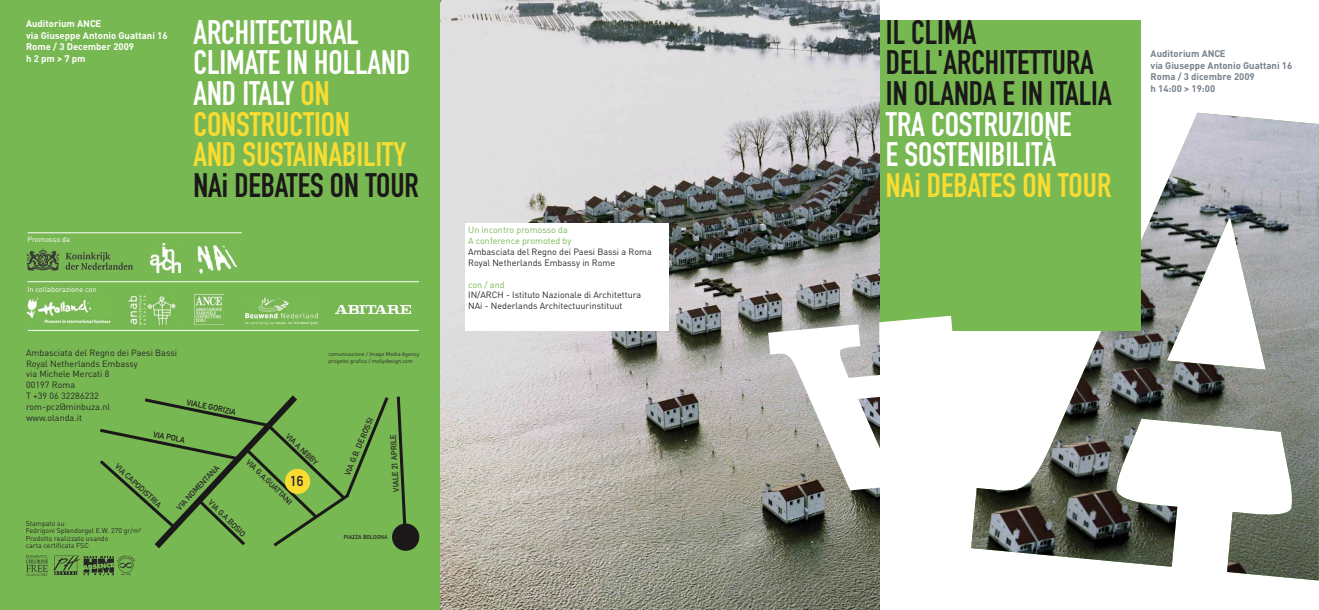
<style>
.page{position:relative;width:1319px;height:610px;background:#fff}
.page>*{position:absolute;margin:0;border:0;box-sizing:border-box;transform-origin:0 0}
.t1{font:33.5px/30.6px "DIN Engschrift";color:#fff}
.t2{font:33.5px/30.6px "DIN Engschrift";color:#1b1819}
.t3{font:33.5px "DIN Engschrift";color:#f9dc32}
.t4{font:14.2px "DIN Mittelschrift Alternate";color:#272627}
.t5{font:700 9.6px/11.5px "DIN";color:#77818b}
.t6{font:700 9.6px/11.5px "DIN";color:#fff}
.t7{font:9px/10.8px "DIN";color:#272627}
.t8{font:9px/10.8px "DIN";color:#78b852}
.t9{font:8px "DIN Mittelschrift Alternate";color:#272627}
.t10{font:8px "DIN Mittelschrift Alternate";color:#1b1819}
.t11{font:7.4px "DIN";color:#fff}
.t12{font:7px/7.5px "DIN";color:#272627}
.t13{font:5.7px "DIN Mittelschrift Alternate";color:#272627}
.t14{font:5.5px/6.6px "DIN";color:#272627}
.s1{color:#f9dc32}
</style>
<div class="page">
<div style="left:879px;top:20px;width:261px;height:310px;background:#78b852"></div>
<img style="left:439px;top:0;width:440px;height:609px">
<div style="left:0;top:0;width:439px;height:609px;background:#78b852"></div>
<img style="left:970px;top:113px;width:348px;height:467px">
<div style="left:885px;top:20px;width:255px;height:310px;background:#78b852"></div>
<div style="left:465px;top:223px;width:203px;height:107px;background:#fff"></div>
<svg style="left:768px;top:315px;width:184px;height:175px"></svg>
<svg style="left:66px;top:252px;width:67px;height:18px"></svg>
<svg style="left:26px;top:248px;width:33px;height:22px"></svg>
<img style="left:26px;top:296px;width:85px;height:28px">
<img style="left:128px;top:293px;width:48px;height:33px">
<img style="left:195px;top:294px;width:29px;height:28px">
<img style="left:150px;top:243px;width:30px;height:30px">
<img style="left:196px;top:245px;width:42px;height:30px">
<img style="left:245px;top:297px;width:72px;height:27px">
<img style="left:335px;top:305px;width:75px;height:8px">
<hr style="left:28px;top:281px;width:391px;height:1px;background:#fff">
<hr style="left:28px;top:330px;width:391px;height:1px;background:#fff">
<hr style="left:28px;top:232px;width:214px;height:1px;background:#fff">
<svg style="left:100px;top:395px;width:308px;height:156px"></svg>
<div style="left:392px;top:523px;width:27px;height:27px;background:#1b1819;border-radius:50%"></div>
<div style="left:285px;top:468px;width:25px;height:26px;background:#f9dc32;border-radius:50%"></div>
<img style="left:53px;top:555px;width:28px;height:21px">
<img style="left:117px;top:555px;width:19px;height:20px">
<img style="left:26px;top:555px;width:22px;height:19px">
<img style="left:84px;top:556px;width:29px;height:19px">
<p class="t6" style="left:26px;top:18px;width:143px">Auditorium ANCE<br>via Giuseppe Antonio Guattani 16<br>Rome / 3 December 2009 h2pm&gt;7pm</p>
<p class="t11" style="left:27px;top:234px;width:44px">Promosso da</p>
<p class="t11" style="left:27px;top:285px;width:71px">In collaborazione con</p>
<h1 class="t1" style="left:193px;top:20px;width:218px">ARCHITECTURAL<br>CLIMATE IN HOLLAND<br>AND ITALY <span class="s1">ON<br>CONSTRUCTION<br>AND SUSTAINABILITY</span></h1>
<h1 class="t2" style="left:193px;top:173px;width:227px">NAi DEBATES ON TOUR</h1>
<p class="t7" style="left:26px;top:347px;width:152px">Ambasciata del Regno dei Paesi Bassi<br>Royal Netherlands Embassy<br>via Michele Mercati 8<br>00197 Roma<br>T +39 06 32286232 rom-pcz@minbuza.nl<br>www.olanda.it</p>
<p class="t14" style="left:328px;top:350px;width:92px">comunicazione / Image Media Agency progetto grafico / mollydesign.com</p>
<p class="t10" style="left:187px;top:399px;width:51px;rotate:12deg">VIALE GORIZIA</p>
<p class="t9" style="left:344px;top:473px;width:63px;rotate:-67deg">VIA G.B. DE ROSSI</p>
<p class="t10" style="left:154px;top:431px;width:34px;rotate:12deg">VIA POLA</p>
<p class="t9" style="left:289px;top:432px;width:43px;rotate:44deg">VIA A.NIBBY</p>
<p class="t9" style="left:393px;top:491px;width:59px;rotate:-93deg">VIALE 21 APRILE</p>
<p class="t9" style="left:118px;top:463px;width:61px;rotate:43deg">VIA CAPODISTRIA</p>
<p class="t9" style="left:249px;top:458px;width:62px;rotate:44deg">VIA G.A.GUATTANI</p>
<p class="t9" style="left:176px;top:506px;width:60px;rotate:-47deg">VIA NOMENTANA</p>
<h2 class="t4" style="left:290px;top:476px;width:15px">16</h2>
<p class="t9" style="left:212px;top:499px;width:50px;rotate:44deg">VIA G.A.BOSIO</p>
<p class="t12" style="left:26px;top:519px;width:117px">Stampato su:<br>Fedrigoni Splendorgel E.W. 270 gr/m<sup>2<br></sup>Prodotto realizzato usando<br>carta certificata FSC</p>
<p class="t13" style="left:344px;top:534px;width:45px">PIAZZA BOLOGNA</p>
<p class="t8" style="left:468px;top:224px;width:105px">Un incontro promosso da<br>A conference promoted by</p>
<p class="t7" style="left:468px;top:246px;width:185px">Ambasciata del Regno dei Paesi Bassi a Roma<br>Royal Netherlands Embassy in Rome</p>
<p class="t8" style="left:468px;top:278px;width:38px">con / and</p>
<p class="t7" style="left:468px;top:289px;width:175px">IN/ARCH - Istituto Nazionale di Architettura<br>NAi - Nederlands Architectuurinstituut</p>
<h1 class="t2" style="left:885px;top:20px;width:227px">IL CLIMA<br>DELL'ARCHITETTURA<br>IN OLANDA E IN ITALIA</h1>
<h1 class="t1" style="left:885px;top:112px;width:187px">TRA COSTRUZIONE<br>E SOSTENIBILITÀ</h1>
<h1 class="t3" style="left:885px;top:173px;width:227px">NAi DEBATES ON TOUR</h1>
<p class="t5" style="left:1150px;top:48px;width:143px">Auditorium ANCE<br>via Giuseppe Antonio Guattani 16<br>Roma / 3 dicembre 2009<br>h 14:00 &gt; 19:00</p>
</div>
